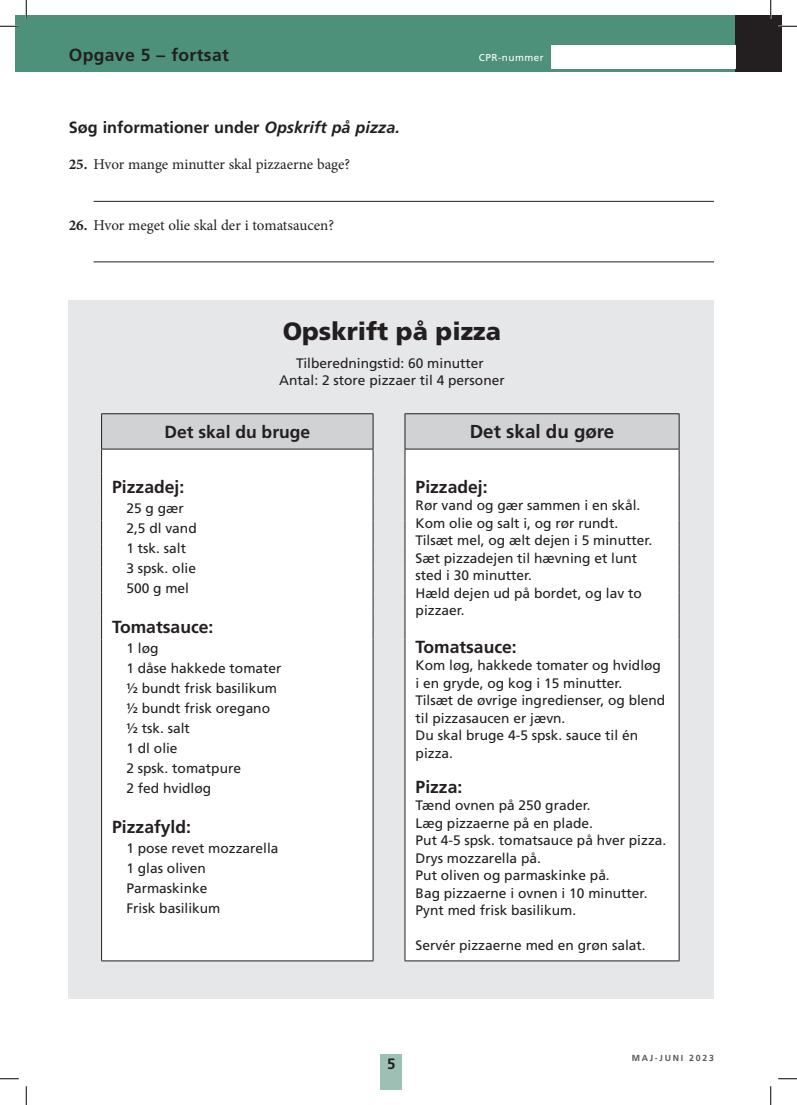
<style>
.page{position:relative;width:797px;height:1105px;background:#fff}
.page>*{position:absolute;margin:0;border:0;box-sizing:border-box;transform-origin:0 0}
.t1{font:900 25px "Frutiger LT Std";color:#231f20}
.t2{font:700 18.75px "Frutiger LT Std";color:#231f20}
.t3{font:700 17.5px "Frutiger LT Std";color:#231f20}
.t4{font:700 17.5px "Frutiger LT Std";letter-spacing:.02em;color:#231f20}
.t5{font:700 16.25px "Frutiger LT Std";color:#231f20}
.t6{font:15px "Minion Pro";letter-spacing:-.005em;color:#231f20}
.t7{font:700 15px "Frutiger LT Std";color:#231f20}
.t8{font:13.75px/17.5px "Frutiger LT Std";color:#231f20}
.t9{font:10px "Frutiger LT Std";letter-spacing:.05em;color:#fff}
.t10{font:700 8.75px "Frutiger LT Std";letter-spacing:.2em;color:#57585a}
.s1{font-style:italic}
.s2{font-weight:700}
</style>
<div class="page">
<div style="left:69px;top:300px;width:645px;height:698px;background:#e6e7e9"></div>
<div style="left:69px;top:16px;width:666px;height:56px;background:#4d917a"></div>
<div style="left:735px;top:16px;width:46px;height:56px;background:#231f20"></div>
<div style="left:16px;top:16px;width:56px;height:56px;background:#4d917a"></div>
<div style="left:551px;top:46px;width:184px;height:23px;background:#fff"></div>
<hr style="left:94px;top:262px;width:620px;height:1px;background:#231f20">
<hr style="left:94px;top:201px;width:620px;height:1px;background:#231f20">
<div style="left:381px;top:1054px;width:21px;height:35px;background:#9dc0b4"></div>
<div style="left:103px;top:663px;width:575px;height:298px;background:#fff"></div>
<hr style="left:101px;top:413px;width:272px;height:1px;background:#231f20">
<hr style="left:404px;top:413px;width:275px;height:1px;background:#231f20">
<hr style="left:373px;top:663px;width:1px;height:297px;background:#231f20">
<hr style="left:404px;top:663px;width:1px;height:297px;background:#231f20">
<hr style="left:678px;top:663px;width:1px;height:297px;background:#231f20">
<hr style="left:101px;top:960px;width:272px;height:1px;background:#231f20">
<hr style="left:404px;top:960px;width:275px;height:1px;background:#231f20">
<svg style="left:101px;top:414px;width:578px;height:249px;background:#f5f5f5"></svg>
<hr style="left:101px;top:663px;width:1px;height:297px;background:#231f20">
<svg style="left:0;top:25px;width:19px;height:2px"></svg>
<svg style="left:778px;top:25px;width:19px;height:2px"></svg>
<svg style="left:0;top:1078px;width:19px;height:1px"></svg>
<svg style="left:778px;top:1078px;width:19px;height:1px"></svg>
<svg style="left:25px;top:0;width:2px;height:19px"></svg>
<svg style="left:25px;top:1086px;width:2px;height:19px"></svg>
<svg style="left:770px;top:0;width:1px;height:19px"></svg>
<svg style="left:770px;top:1086px;width:1px;height:19px"></svg>
<p class="t4" style="left:69px;top:44px;width:162px">Opgave 5 – fortsat</p>
<p class="t9" style="left:479px;top:52px;width:67px">CPR-nummer</p>
<p class="t5" style="left:69px;top:118px;width:332px">Søg informationer under <span class="s1">Opskrift på pizza.</span></p>
<p class="t6" style="left:69px;top:154px;width:283px"><span class="s2">25.</span> Hvor mange minutter skal pizzaerne bage?</p>
<p class="t6" style="left:69px;top:215px;width:267px"><span class="s2">26.</span> Hvor meget olie skal der i tomatsaucen?</p>
<h1 class="t1" style="left:283px;top:316px;width:220px">Opskrift på pizza</h1>
<p class="t8" style="left:279px;top:354px;width:227px;text-align:center">Tilberedningstid: 60 minutter<br>Antal: 2 store pizzaer til 4 personer</p>
<p class="t3" style="left:164px;top:421px;width:147px">Det skal du bruge</p>
<h2 class="t2" style="left:470px;top:421px;width:146px">Det skal du gøre</h2>
<p class="t3" style="left:112px;top:476px;width:73px">Pizzadej:</p>
<p class="t8" style="left:126px;top:498px;width:72px;line-height:20px">25 g gær<br>2,5 dl vand<br>1 tsk. salt<br>3 spsk. olie<br>500 g mel</p>
<p class="t3" style="left:112px;top:616px;width:103px">Tomatsauce:</p>
<p class="t8" style="left:126px;top:638px;width:157px;line-height:20px">1 løg<br>1 dåse hakkede tomater ½ bundt frisk basilikum ½ bundt frisk oregano ½ tsk. salt<br>1 dl olie<br>2 spsk. tomatpure<br>2 fed hvidløg</p>
<p class="t3" style="left:112px;top:816px;width:80px">Pizzafyld:</p>
<p class="t8" style="left:126px;top:838px;width:154px;line-height:20px">1 pose revet mozzarella<br>1 glas oliven<br>Parmaskinke<br>Frisk basilikum</p>
<p class="t3" style="left:415px;top:476px;width:73px">Pizzadej:</p>
<p class="t8" style="left:415px;top:497px;width:238px">Rør vand og gær sammen i en skål.<br>Kom olie og salt i, og rør rundt.<br>Tilsæt mel, og ælt dejen i 5 minutter.<br>Sæt pizzadejen til hævning et lunt sted i 30 minutter.<br>Hæld dejen ud på bordet, og lav to pizzaer.</p>
<p class="t3" style="left:415px;top:636px;width:103px">Tomatsauce:</p>
<p class="t8" style="left:415px;top:657px;width:251px">Kom løg, hakkede tomater og hvidløg i en gryde, og kog i 15 minutter.<br>Tilsæt de øvrige ingredienser, og blend til pizzasaucen er jævn.<br>Du skal bruge 4-5 spsk. sauce til én pizza.</p>
<p class="t3" style="left:415px;top:776px;width:48px">Pizza:</p>
<p class="t8" style="left:415px;top:797px;width:252px">Tænd ovnen på 250 grader.<br>Læg pizzaerne på en plade.<br>Put 4-5 spsk. tomatsauce på hver pizza.<br>Drys mozzarella på.<br>Put oliven og parmaskinke på.<br>Bag pizzaerne i ovnen i 10 minutter.<br>Pynt med frisk basilikum.</p>
<p class="t8" style="left:415px;top:937px;width:232px">Servér pizzaerne med en grøn salat.</p>
<p class="t7" style="left:387px;top:1055px;width:10px">5</p>
<p class="t10" style="left:631px;top:1052px;width:84px">MAJ-JUNI 2023</p>
</div>
